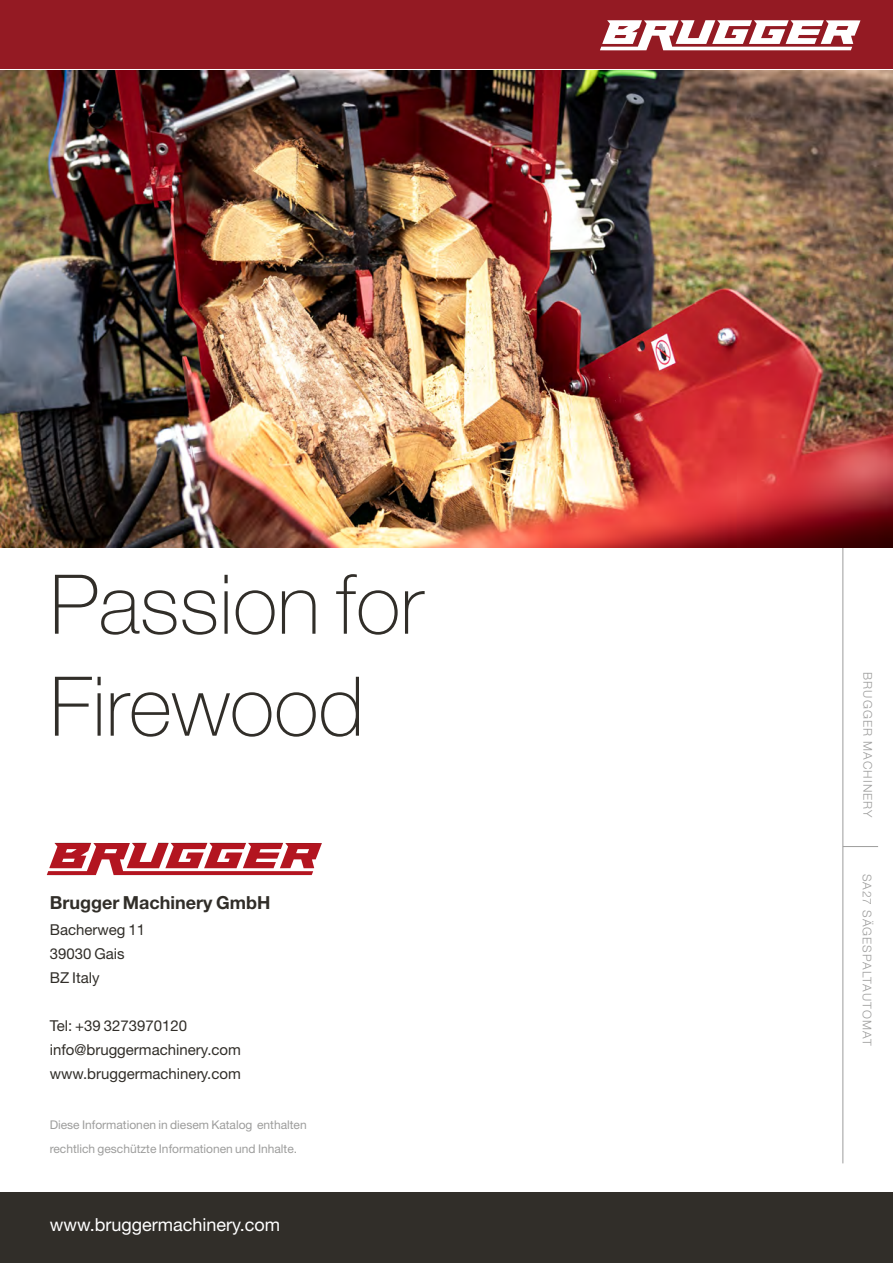
<style>
.page{position:relative;width:893px;height:1263px;background:#fff}
.page>*{position:absolute;margin:0;border:0;box-sizing:border-box;transform-origin:0 0}
.t1{font:100 82.5px/102px "Helvetica Neue LT Std";color:#312e29}
.t2{font:18px "Helvetica Neue LT Std";color:#fff}
.t3{font:700 18px "Helvetica Neue LT Std";color:#312e29}
.t4{font:15px/24px "Helvetica Neue LT Std";color:#312e29}
.t5{font:12px/24px "Helvetica Neue LT Std";color:#9d9d9c}
.t6{font:300 12px "Helvetica Neue LT Std";letter-spacing:.09em;color:#9d9d9c}
</style>
<div class="page">
<img style="left:0;top:0;width:893px;height:547px">
<div style="left:0;top:1192px;width:893px;height:71px;background:#312e29"></div>
<hr style="left:843px;top:544px;width:1px;height:619px;background:#9d9d9c">
<hr style="left:843px;top:846px;width:35px;height:1px;background:#9d9d9c">
<svg style="left:600px;top:20px;width:260px;height:30px"></svg>
<img style="left:46px;top:842px;width:276px;height:34px">
<h1 class="t1" style="left:50px;top:553px;width:375px">Passion for<br>Firewood</h1>
<p class="t3" style="left:50px;top:892px;width:222px">Brugger Machinery GmbH</p>
<p class="t4" style="left:50px;top:917px;width:97px">Bacherweg 11<br>39030 Gais<br>BZ Italy</p>
<p class="t4" style="left:50px;top:1013px;width:193px">Tel: +39 3273970120 info@bruggermachinery.com www.bruggermachinery.com</p>
<p class="t5" style="left:50px;top:1112px;width:258px">Diese Informationen in diesem Katalog enthalten rechtlich geschützte Informationen und Inhalte.</p>
<p class="t2" style="left:50px;top:1214px;width:232px">www.bruggermachinery.com</p>
<p class="t6" style="left:875px;top:672px;width:147px;rotate:90deg">BRUGGER MACHINERY</p>
<p class="t6" style="left:874px;top:873px;width:173px;rotate:90deg">SA27 SÄGESPALTAUTOMAT</p>
</div>
